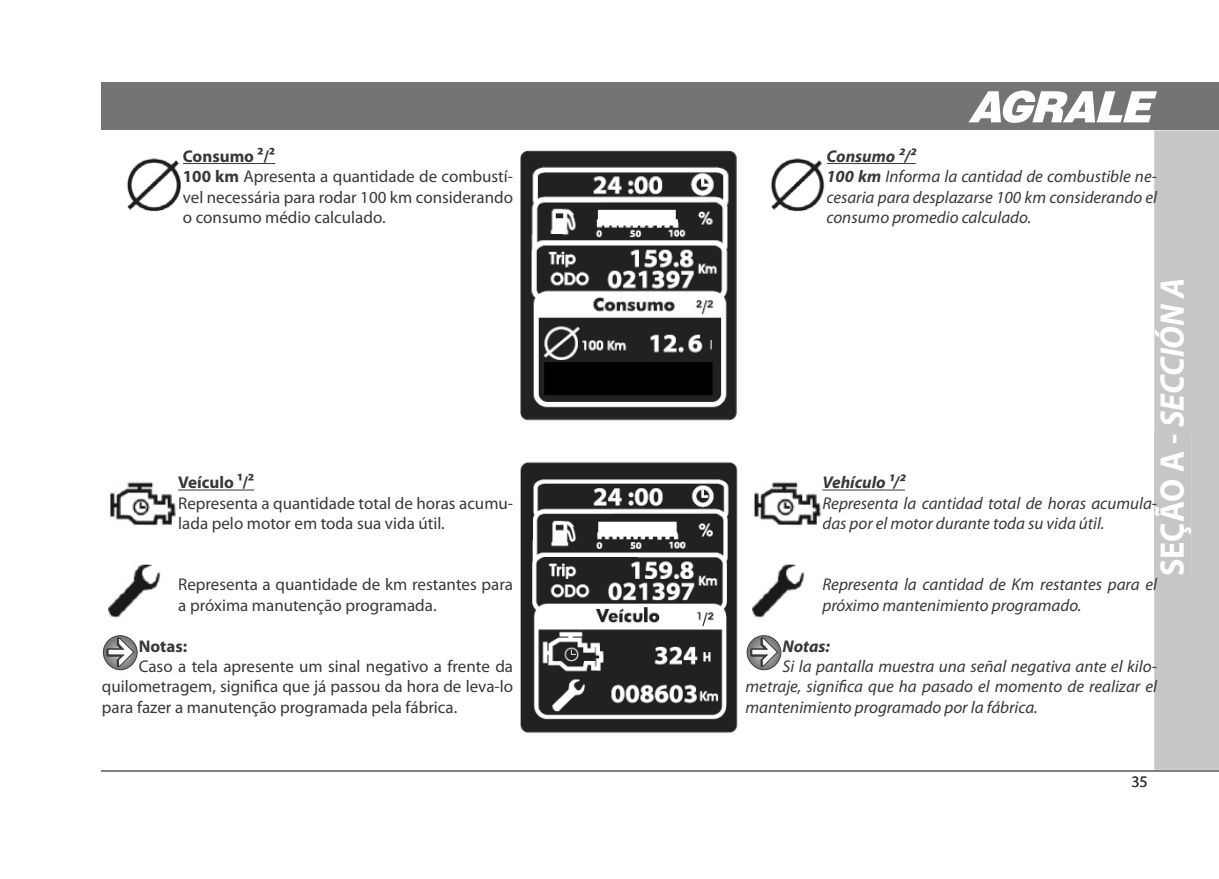
<style>
.page{position:relative;width:1219px;height:879px;background:#fff}
.page>*{position:absolute;margin:0;border:0;box-sizing:border-box;transform-origin:0 0}
.t1{font:italic 700 34.2px "Myriad Pro";color:#fff;scale:.94 1}
.t2{font:italic 17px/20.4px "Myriad Pro";color:#383838}
.t3{font:17px/20.4px "Myriad Pro";color:#383838}
.t4{font:italic 700 17px "Myriad Pro";color:#383838}
.t5{font:700 17px "Myriad Pro";color:#383838}
.t6{font:16px "Myriad Pro";color:#383838}
.s1{font-weight:700}
.s2{font-style:normal}
</style>
<div class="page">
<hr style="left:101px;top:770px;width:1118px;height:2px;background:#808080">
<div style="left:101px;top:82px;width:1118px;height:48px;background:#747474"></div>
<svg style="left:968px;top:90px;width:189px;height:33px"></svg>
<div style="left:1154px;top:130px;width:65px;height:640px;background:#c6c6c6"></div>
<div style="left:1155px;top:434px;width:36px;height:141px;background:#c6c6c6"></div>
<div style="left:1155px;top:280px;width:29px;height:147px;background:#c6c6c6"></div>
<hr style="left:183px;top:163px;width:92px;height:1px;background:#383838">
<hr style="left:178px;top:489px;width:76px;height:1px;background:#383838">
<hr style="left:826px;top:163px;width:90px;height:1px;background:#383838">
<hr style="left:822px;top:489px;width:83px;height:1px;background:#383838">
<img style="left:521px;top:150px;width:216px;height:271px">
<img style="left:127px;top:158px;width:54px;height:54px">
<img style="left:520px;top:462px;width:218px;height:271px">
<img style="left:770px;top:158px;width:55px;height:54px">
<img style="left:103px;top:636px;width:34px;height:34px;border-radius:50%">
<div style="left:103px;top:635px;width:34px;height:35px;border:1px solid #383838;border-radius:50%"></div>
<svg style="left:106px;top:637px;width:28px;height:31px"></svg>
<img style="left:754px;top:482px;width:67px;height:44px">
<img style="left:752px;top:564px;width:53px;height:54px">
<img style="left:747px;top:636px;width:34px;height:34px;border-radius:50%">
<div style="left:747px;top:635px;width:34px;height:35px;border:1px solid #383838;border-radius:50%"></div>
<svg style="left:750px;top:637px;width:28px;height:31px"></svg>
<div style="left:545px;top:363px;width:166px;height:31px;background:#000"></div>
<div style="left:544px;top:362px;width:168px;height:33px;border:2px solid #000"></div>
<img style="left:110px;top:482px;width:66px;height:44px">
<img style="left:108px;top:564px;width:53px;height:54px">
<p class="t3" style="left:183px;top:147px;width:332px"><span class="s1">Consumo ²/²<br>100 km</span> Apresenta a quantidade de combustí&shy;vel necessária para rodar 100 km considerando o consumo médio calculado.</p>
<p class="t5" style="left:178px;top:476px;width:77px">Veículo ¹/²</p>
<p class="t3" style="left:178px;top:494px;width:336px">Representa a quantidade total de horas acumu&shy;lada pelo motor em toda sua vida útil.</p>
<p class="t3" style="left:178px;top:575px;width:336px">Representa a quantidade de km restantes para a próxima manutenção programada.</p>
<p class="t5" style="left:139px;top:639px;width:50px">Notas:</p>
<p class="t3" style="left:102px;top:657px;width:413px;text-align:justify;text-indent:37px">Caso a tela apresente um sinal negativo a frente da quilometragem, significa que já passou da hora de leva-lo para fazer a manutenção programada pela fábrica.</p>
<p class="t2" style="left:826px;top:147px;width:332px"><span class="s1">Consumo ²/²<br>100 km</span> Informa la cantidad de combustible ne&shy;cesaria para desplazarse 100 km considerando el consumo promedio calculado.</p>
<h1 class="t1" style="left:1159px;top:576px;width:319px;rotate:-90deg"><span class="s2">SEÇÃO A -</span> SECCIÓN A</h1>
<p class="t4" style="left:822px;top:476px;width:84px">Vehículo ¹/²</p>
<p class="t2" style="left:822px;top:494px;width:336px">Representa la cantidad total de horas acumula&shy;das por el motor durante toda su vida útil.</p>
<p class="t2" style="left:822px;top:575px;width:336px">Representa la cantidad de Km restantes para el próximo mantenimiento programado.</p>
<p class="t4" style="left:782px;top:639px;width:49px">Notas:</p>
<p class="t2" style="left:746px;top:657px;width:413px;text-align:justify;text-indent:37px">Si la pantalla muestra una señal negativa ante el kilo&shy;metraje, significa que ha pasado el momento de realizar el mantenimiento programado por la fábrica.</p>
<p class="t6" style="left:1131px;top:775px;width:18px">35</p>
</div>
